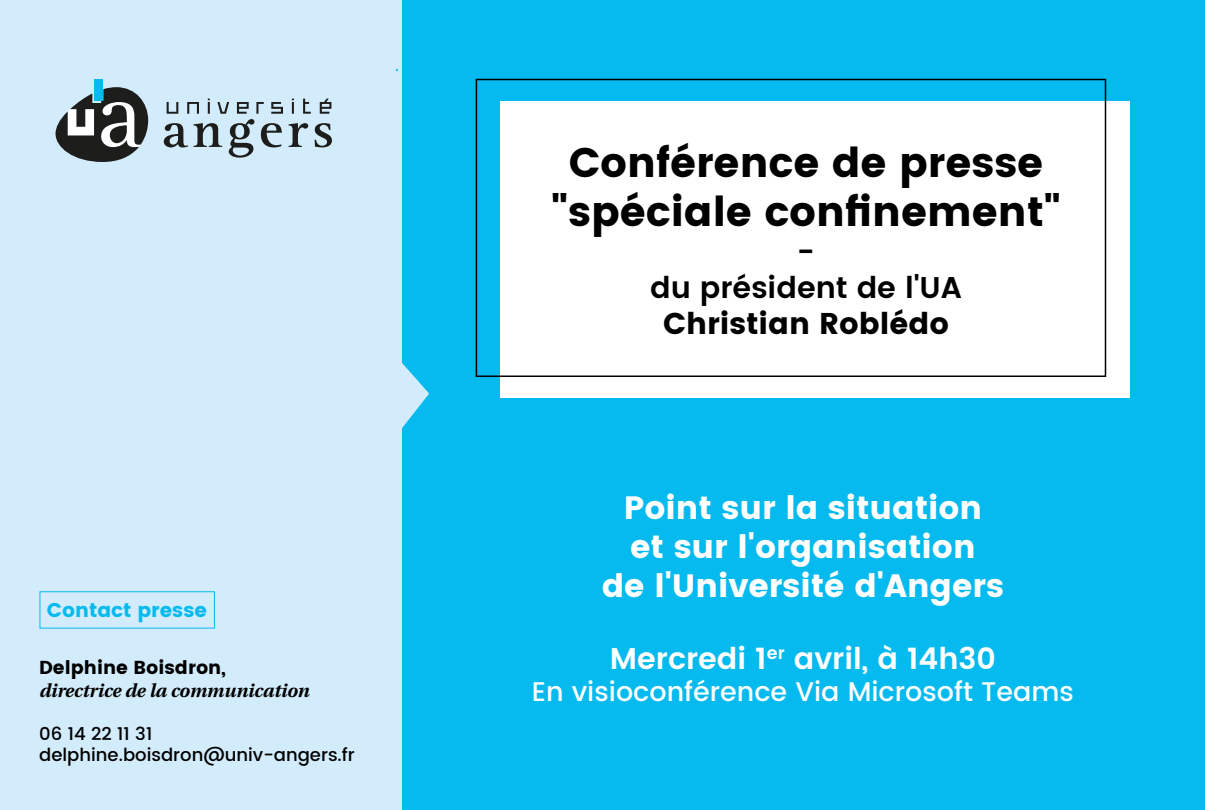
<style>
.page{position:relative;width:1205px;height:810px;background:#fff}
.page>*{position:absolute;margin:0;border:0;box-sizing:border-box;transform-origin:0 0}
.t1{font:700 41.25px/49.5px "UA Poppins Texte";color:#000;text-align:center}
.t2{font:700 32.25px/38.7px "UA Poppins Texte";color:#fff;text-align:center}
.t3{font:600 30px "UA Poppins Texte";color:#fff}
.t4{font:600 30px/36px "UA Poppins Texte";color:#000;text-align:center}
.t5{font:700 30px "UA Poppins Texte";color:#000}
.t6{font:500 27px "UA Poppins Texte";color:#fff}
.t7{font:700 19.88px "UA Poppins Texte";color:#05baee}
.t8{font:italic 600 18.75px "UA Poppins Texte";color:#000}
.t9{font:700 18.75px "UA Poppins Texte";color:#000}
.t10{font:500 18px/21.6px "UA Poppins Texte";color:#000}
</style>
<div class="page">
<div style="left:401px;top:0;width:803px;height:810px;background:#05baee"></div>
<div style="left:0;top:0;width:401px;height:810px;background:#d2ecfb"></div>
<svg style="left:164px;top:99px;width:168px;height:59px"></svg>
<svg style="left:55px;top:87px;width:93px;height:75px"></svg>
<div style="left:95px;top:79px;width:8px;height:22px;background:#05baee"></div>
<div style="left:500px;top:101px;width:629px;height:297px;background:#fff"></div>
<div style="left:475px;top:79px;width:631px;height:298px;border:2px solid #000"></div>
<div style="left:40px;top:591px;width:175px;height:37px;border:1px solid #05baee"></div>
<svg style="left:401px;top:361px;width:28px;height:69px"></svg>
<p class="t7" style="left:47px;top:598px;width:161px">Contact presse</p>
<p class="t9" style="left:39px;top:657px;width:188px">Delphine Boisdron,</p>
<p class="t8" style="left:39px;top:675px;width:272px">directrice de la communication</p>
<p class="t10" style="left:39px;top:723px;width:317px">06 14 22 11 31 delphine.boisdron@univ-angers.fr</p>
<p class="t1" style="left:551px;top:138px;width:511px">Conférence de presse "spéciale confinement"</p>
<p class="t4" style="left:650px;top:232px;width:313px">-<br>du président de l'UA</p>
<p class="t5" style="left:663px;top:307px;width:287px">Christian Roblédo</p>
<p class="t2" style="left:602px;top:489px;width:404px">Point sur la situation<br>et sur l'organisation<br>de l'Université d'Angers</p>
<p class="t3" style="left:610px;top:636px;width:387px">Mercredi 1<sup>er</sup> avril, à 14h30</p>
<p class="t6" style="left:532px;top:672px;width:543px">En visioconférence Via Microsoft Teams</p>
</div>
